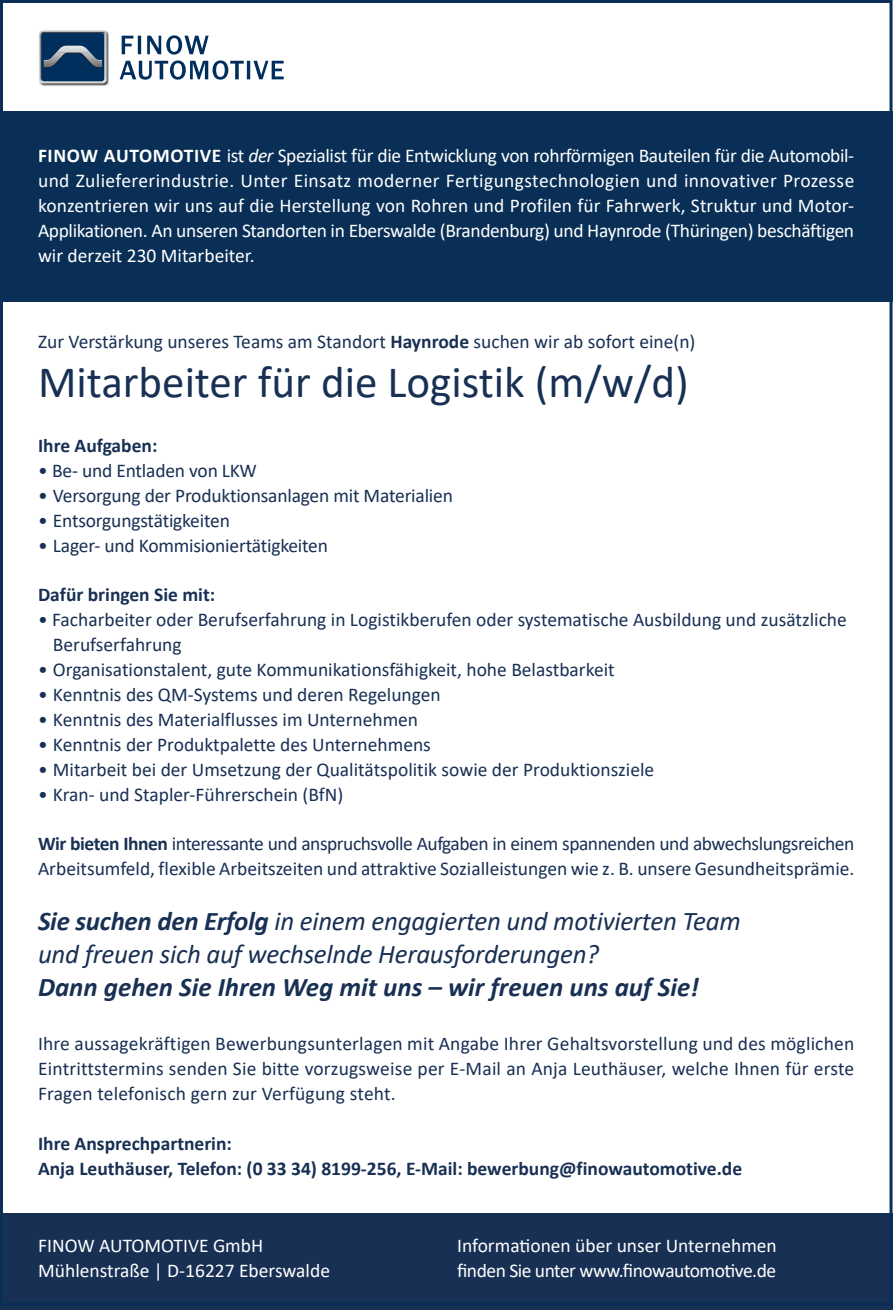
<style>
.page{position:relative;width:893px;height:1310px;background:#fff}
.page>*{position:absolute;margin:0;border:0;box-sizing:border-box;transform-origin:0 0}
.t1{font:45px "Calibri";color:#183054}
.t2{font:italic 27px/33px "Calibri";letter-spacing:-.01em;color:#183054}
.t3{font:italic 700 27px "Calibri";color:#183054}
.t4{font:19.5px/24.9px "Calibri";color:#183054}
.t5{font:19.5px/24.9px "Calibri";color:#fff}
.t6{font:700 19.5px/24.9px "Calibri";color:#183054}
.s1{font-weight:700}
.s2{font-style:italic}
</style>
<div class="page">
<div style="left:0;top:38px;width:893px;height:264px;background:#092f56"></div>
<div style="left:0;top:0;width:893px;height:111px;background:#fff"></div>
<img style="left:40px;top:30px;width:69px;height:56px">
<img style="left:39px;top:32px;width:67px;height:52px">
<img style="left:106px;top:34px;width:1px;height:47px">
<img style="left:41px;top:32px;width:64px;height:50px">
<img style="left:57px;top:46px;width:33px;height:6px">
<img style="left:44px;top:52px;width:58px;height:15px">
<svg style="left:120px;top:35px;width:164px;height:45px"></svg>
<div style="left:0;top:1213px;width:893px;height:97px;background:#183054"></div>
<p class="t5" style="left:38px;top:143px;width:818px;text-align:justify"><span class="s1">FINOW AUTOMOTIVE</span> ist <span class="s2">der</span> Spezialist für die Entwicklung von rohrförmigen Bauteilen für die Automobil&shy;und Zuliefererindustrie. Unter Einsatz moderner Fertigungstechnologien und innovativer Prozesse konzentrieren wir uns auf die Herstellung von Rohren und Profilen für Fahrwerk, Struktur und Motor-Applikationen. An unseren Standorten in Eberswalde (Brandenburg) und Haynrode (Thüringen) beschäftigen wir derzeit 230 Mitarbeiter.</p>
<p class="t4" style="left:38px;top:328px;width:659px">Zur Verstärkung unseres Teams am Standort <span class="s1">Haynrode</span> suchen wir ab sofort eine(n)</p>
<h1 class="t1" style="left:38px;top:351px;width:652px">Mitarbeiter für die Logistik (m/w/d)</h1>
<p class="t6" style="left:38px;top:433px;width:121px">Ihre Aufgaben:</p>
<p class="t4" style="left:38px;top:457px;width:220px">• Be- und Entladen von LKW</p>
<p class="t4" style="left:38px;top:482px;width:416px">• Versorgung der Produktionsanlagen mit Materialien</p>
<p class="t4" style="left:38px;top:507px;width:193px">• Entsorgungstätigkeiten</p>
<p class="t4" style="left:38px;top:532px;width:292px">• Lager- und Kommisioniertätigkeiten</p>
<p class="t6" style="left:38px;top:582px;width:179px">Dafür bringen Sie mit:</p>
<p class="t4" style="left:53px;top:607px;width:795px;text-indent:-15px">• Facharbeiter oder Berufserfahrung in Logistikberufen oder systematische Ausbildung und zusätzliche<br>Berufserfahrung</p>
<p class="t4" style="left:38px;top:656px;width:578px">• Organisationstalent, gute Kommunikationsfähigkeit, hohe Belastbarkeit</p>
<p class="t4" style="left:38px;top:681px;width:404px">• Kenntnis des QM-Systems und deren Regelungen</p>
<p class="t4" style="left:38px;top:706px;width:382px">• Kenntnis des Materialflusses im Unternehmen</p>
<p class="t4" style="left:38px;top:731px;width:394px">• Kenntnis der Produktpalette des Unternehmens</p>
<p class="t4" style="left:38px;top:756px;width:618px">• Mitarbeit bei der Umsetzung der Qualitätspolitik sowie der Produktionsziele</p>
<p class="t4" style="left:38px;top:781px;width:307px">• Kran- und Stapler-Führerschein (BfN)</p>
<p class="t4" style="left:38px;top:831px;width:818px"><span class="s1">Wir bieten Ihnen</span> interessante und anspruchsvolle Aufgaben in einem spannenden und abwechslungsreichen<br>Arbeitsumfeld, flexible Arbeitszeiten und attraktive Sozialleistungen wie z. B. unsere Gesundheitsprämie.</p>
<h2 class="t2" style="left:38px;top:903px;width:704px"><span class="s1">Sie suchen den Erfolg</span> in einem engagierten und motivierten Team und freuen sich auf wechselnde Herausforderungen?</h2>
<h2 class="t3" style="left:38px;top:968px;width:663px">Dann gehen Sie Ihren Weg mit uns – wir freuen uns auf Sie!</h2>
<p class="t4" style="left:38px;top:1031px;width:818px;text-align:justify">Ihre aussagekräftigen Bewerbungsunterlagen mit Angabe Ihrer Gehaltsvorstellung und des möglichen Eintrittstermins senden Sie bitte vorzugsweise per E-Mail an Anja Leuthäuser, welche Ihnen für erste Fragen telefonisch gern zur Verfügung steht.</p>
<p class="t6" style="left:38px;top:1131px;width:706px">Ihre Ansprechpartnerin:<br>Anja Leuthäuser, Telefon: (0 33 34) 8199-256, E-Mail: bewerbung@finowautomotive.de</p>
<p class="t5" style="left:38px;top:1232px;width:293px">FINOW AUTOMOTIVE GmbH<br>Mühlenstraße | D-16227 Eberswalde</p>
<p class="t5" style="left:457px;top:1232px;width:321px">Informationen über unser Unternehmen finden Sie unter www.finowautomotive.de</p>
</div>
